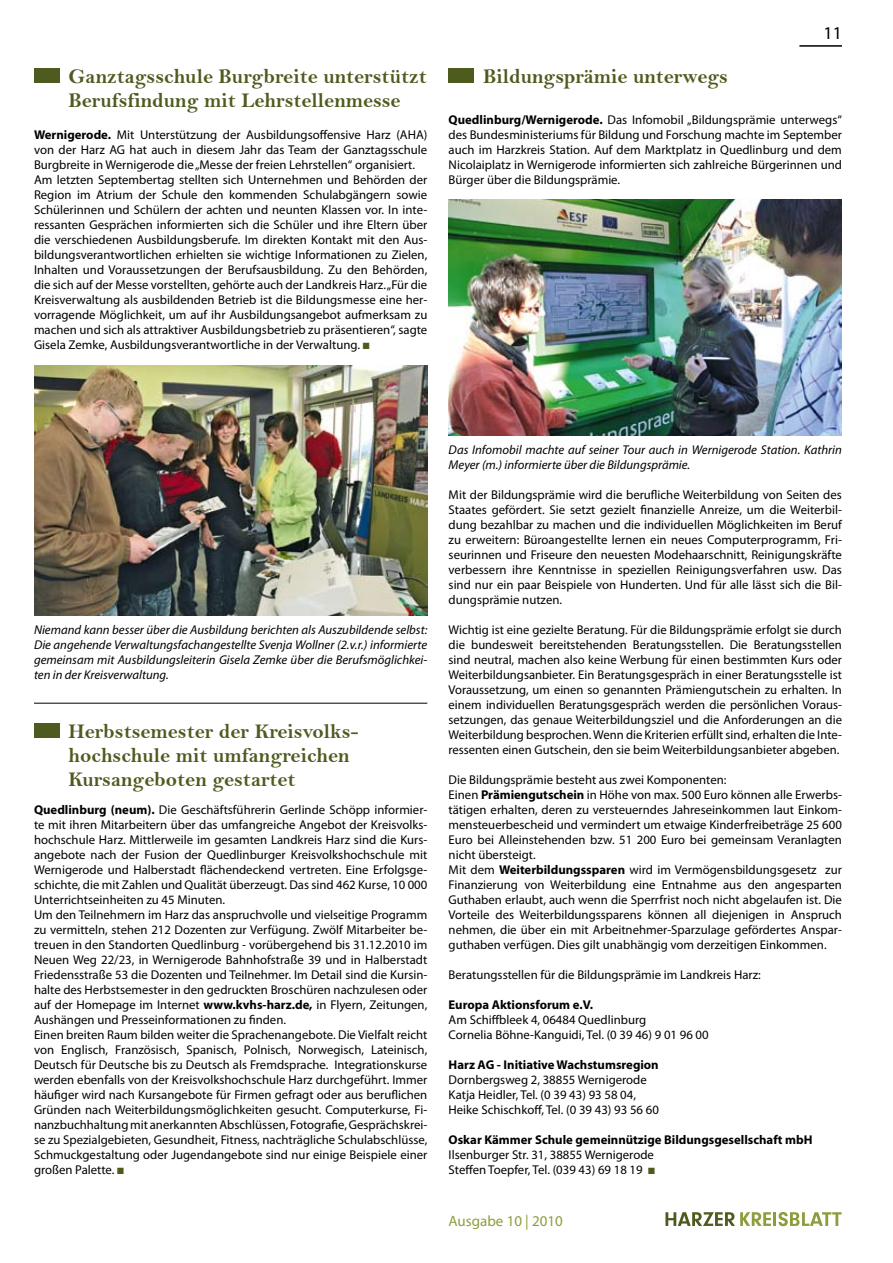
<style>
.page{position:relative;width:893px;height:1263px;background:#fff}
.page>*{position:absolute;margin:0;border:0;box-sizing:border-box;transform-origin:0 0}
.t1{font:21px/24px "Bell MT Bold";color:#4e5b1f}
.t2{font:18px "Myriad Pro";color:#000}
.t3{font:15px "Myriad Pro";color:#8f9c3c}
.t4{font:12.75px/15px "Myriad Pro";color:#000}
.t5{font:italic 12.75px/15px "Myriad Pro";color:#000}
.t6{font:700 12.75px "Myriad Pro";color:#000}
.s1{font-weight:700}
.s2{color:#4e5b1f}
</style>
<div class="page">
<hr style="left:799px;top:45px;width:43px;height:2px;background:#000">
<svg style="left:665px;top:1212px;width:106px;height:14px"></svg>
<hr style="left:773px;top:1212px;width:3px;height:14px;background:#8f9c3c">
<svg style="left:778px;top:1212px;width:63px;height:14px"></svg>
<div style="left:449px;top:68px;width:25px;height:15px;background:#4e5b1f"></div>
<img style="left:449px;top:200px;width:393px;height:236px">
<img style="left:34px;top:366px;width:393px;height:249px">
<div style="left:34px;top:68px;width:26px;height:15px;background:#4e5b1f"></div>
<div style="left:34px;top:723px;width:26px;height:15px;background:#4e5b1f"></div>
<hr style="left:34px;top:703px;width:393px;height:1px;background:#000">
<h1 class="t1" style="left:69px;top:64px;width:360px">Ganztagsschule Burgbreite unterstützt<br>Berufsfindung mit Lehrstellenmesse</h1>
<p class="t4" style="left:34px;top:127px;width:395px"><span class="s1">Wernigerode.</span> Mit Unterstützung der Ausbildungsoffensive Harz (AHA) von der Harz AG hat auch in diesem Jahr das Team der Ganztagsschule Burgbreite in Wernigerode die „Messe der freien Lehrstellen“ organisiert.<br>Am letzten Septembertag stellten sich Unternehmen und Behörden der Region im Atrium der Schule den kommenden Schulabgängern sowie Schülerinnen und Schülern der achten und neunten Klassen vor. In inte&shy;ressanten Gesprächen informierten sich die Schüler und ihre Eltern über die verschiedenen Ausbildungsberufe. Im direkten Kontakt mit den Aus&shy;bildungsverantwortlichen erhielten sie wichtige Informationen zu Zielen, Inhalten und Voraussetzungen der Berufsausbildung. Zu den Behörden, die sich auf der Messe vorstellten, gehörte auch der Landkreis Harz. „Für die Kreisverwaltung als ausbildenden Betrieb ist die Bildungsmesse eine her&shy;vorragende Möglichkeit, um auf ihr Ausbildungsangebot aufmerksam zu machen und sich als attraktiver Ausbildungsbetrieb zu präsentieren“, sagte Gisela Zemke, Ausbildungsverantwortliche in der Verwaltung. <span class="s2">■</span></p>
<h2 class="t2" style="left:823px;top:22px;width:20px">11</h2>
<h1 class="t1" style="left:483px;top:64px;width:246px">Bildungsprämie unterwegs</h1>
<p class="t4" style="left:449px;top:112px;width:395px;text-align:justify"><span class="s1">Quedlinburg/Wernigerode.</span> Das Infomobil „Bildungsprämie unterwegs“ des Bundesministeriums für Bildung und Forschung machte im September auch im Harzkreis Station. Auf dem Marktplatz in Quedlinburg und dem Nicolaiplatz in Wernigerode informierten sich zahlreiche Bürgerinnen und Bürger über die Bildungsprämie.</p>
<p class="t5" style="left:34px;top:622px;width:395px;text-align:justify">Niemand kann besser über die Ausbildung berichten als Auszubildende selbst:<br>Die angehende Verwaltungsfachangestellte Svenja Wollner (2.v.r.) informierte gemeinsam mit Ausbildungsleiterin Gisela Zemke über die Berufsmöglichkei&shy;ten in der Kreisverwaltung.</p>
<h1 class="t1" style="left:69px;top:719px;width:291px">Herbstsemester der Kreisvolks&shy;hochschule mit umfangreichen<br>Kursangeboten gestartet</h1>
<p class="t4" style="left:34px;top:802px;width:395px"><span class="s1">Quedlinburg (neum).</span> Die Geschäftsführerin Gerlinde Schöpp informier&shy;te mit ihren Mitarbeitern über das umfangreiche Angebot der Kreisvolks&shy;hochschule Harz. Mittlerweile im gesamten Landkreis Harz sind die Kurs&shy;angebote nach der Fusion der Quedlinburger Kreisvolkshochschule mit Wernigerode und Halberstadt flächendeckend vertreten. Eine Erfolgsge&shy;schichte, die mit Zahlen und Qualität überzeugt. Das sind 462 Kurse, 10 000<br>Unterrichtseinheiten zu 45 Minuten.<br>Um den Teilnehmern im Harz das anspruchvolle und vielseitige Programm zu vermitteln, stehen 212 Dozenten zur Verfügung. Zwölf Mitarbeiter be&shy;treuen in den Standorten Quedlinburg - vorübergehend bis 31.12.2010 im Neuen Weg 22/23, in Wernigerode Bahnhofstraße 39 und in Halberstadt Friedensstraße 53 die Dozenten und Teilnehmer. Im Detail sind die Kursin&shy;halte des Herbstsemester in den gedruckten Broschüren nachzulesen oder auf der Homepage im Internet <span class="s1">www.kvhs-harz.de,</span> in Flyern, Zeitungen, Aushängen und Presseinformationen zu finden.<br>Einen breiten Raum bilden weiter die Sprachenangebote. Die Vielfalt reicht von Englisch, Französisch, Spanisch, Polnisch, Norwegisch, Lateinisch, Deutsch für Deutsche bis zu Deutsch als Fremdsprache. Integrationskurse werden ebenfalls von der Kreisvolkshochschule Harz durchgeführt. Immer häufiger wird nach Kursangebote für Firmen gefragt oder aus beruflichen Gründen nach Weiterbildungsmöglichkeiten gesucht. Computerkurse, Fi&shy;nanzbuchhaltung mit anerkannten Abschlüssen, Fotografie, Gesprächskrei&shy;se zu Spezialgebieten, Gesundheit, Fitness, nachträgliche Schulabschlüsse, Schmuckgestaltung oder Jugendangebote sind nur einige Beispiele einer großen Palette. <span class="s2">■</span></p>
<p class="t5" style="left:449px;top:442px;width:395px">Das Infomobil machte auf seiner Tour auch in Wernigerode Station. Kathrin<br>Meyer (m.) informierte über die Bildungsprämie.</p>
<p class="t4" style="left:449px;top:487px;width:395px;text-align:justify">Mit der Bildungsprämie wird die berufliche Weiterbildung von Seiten des Staates gefördert. Sie setzt gezielt finanzielle Anreize, um die Weiterbil&shy;dung bezahlbar zu machen und die individuellen Möglichkeiten im Beruf zu erweitern: Büroangestellte lernen ein neues Computerprogramm, Fri&shy;seurinnen und Friseure den neuesten Modehaarschnitt, Reinigungskräfte verbessern ihre Kenntnisse in speziellen Reinigungsverfahren usw. Das sind nur ein paar Beispiele von Hunderten. Und für alle lässt sich die Bil&shy;dungsprämie nutzen.</p>
<p class="t4" style="left:449px;top:622px;width:395px;text-align:justify">Wichtig ist eine gezielte Beratung. Für die Bildungsprämie erfolgt sie durch die bundesweit bereitstehenden Beratungsstellen. Die Beratungsstellen sind neutral, machen also keine Werbung für einen bestimmten Kurs oder Weiterbildungsanbieter. Ein Beratungsgespräch in einer Beratungsstelle ist Voraussetzung, um einen so genannten Prämiengutschein zu erhalten. In einem individuellen Beratungsgespräch werden die persönlichen Voraus&shy;setzungen, das genaue Weiterbildungsziel und die Anforderungen an die Weiterbildung besprochen. Wenn die Kriterien erfüllt sind, erhalten die Inte&shy;ressenten einen Gutschein, den sie beim Weiterbildungsanbieter abgeben.</p>
<p class="t4" style="left:449px;top:772px;width:395px">Die Bildungsprämie besteht aus zwei Komponenten:<br>Einen <span class="s1">Prämiengutschein</span> in Höhe von max. 500 Euro können alle Erwerbs&shy;tätigen erhalten, deren zu versteuerndes Jahreseinkommen laut Einkom&shy;mensteuerbescheid und vermindert um etwaige Kinderfreibeträge 25 600<br>Euro bei Alleinstehenden bzw. 51 200 Euro bei gemeinsam Veranlagten nicht übersteigt.<br>Mit dem <span class="s1">Weiterbildungssparen</span> wird im Vermögensbildungsgesetz zur Finanzierung von Weiterbildung eine Entnahme aus den angesparten Guthaben erlaubt, auch wenn die Sperrfrist noch nicht abgelaufen ist. Die Vorteile des Weiterbildungssparens können all diejenigen in Anspruch nehmen, die über ein mit Arbeitnehmer-Sparzulage gefördertes Anspar&shy;guthaben verfügen. Dies gilt unabhängig vom derzeitigen Einkommen.</p>
<p class="t4" style="left:449px;top:967px;width:314px">Beratungsstellen für die Bildungsprämie im Landkreis Harz:</p>
<p class="t6" style="left:449px;top:996px;width:146px">Europa Aktionsforum e.V.</p>
<p class="t4" style="left:449px;top:1012px;width:262px">Am Schiffbleek 4, 06484 Quedlinburg<br>Cornelia Böhne-Kanguidi, Tel. (0 39 46) 9 01 96 00</p>
<p class="t6" style="left:449px;top:1056px;width:212px">Harz AG - Initiative Wachstumsregion</p>
<p class="t4" style="left:449px;top:1072px;width:212px">Dornbergsweg 2, 38855 Wernigerode<br>Katja Heidler, Tel. (0 39 43) 93 58 04,<br>Heike Schischkoff, Tel. (0 39 43) 93 56 60</p>
<p class="t6" style="left:449px;top:1131px;width:365px">Oskar Kämmer Schule gemeinnützige Bildungsgesellschaft mbH</p>
<p class="t4" style="left:449px;top:1147px;width:208px">Ilsenburger Str. 31, 38855 Wernigerode<br>Steffen Toepfer, Tel. (039 43) 69 18 19 <span class="s2">■</span></p>
<p class="t3" style="left:449px;top:1211px;width:116px">Ausgabe 10 | 2010</p>
</div>
